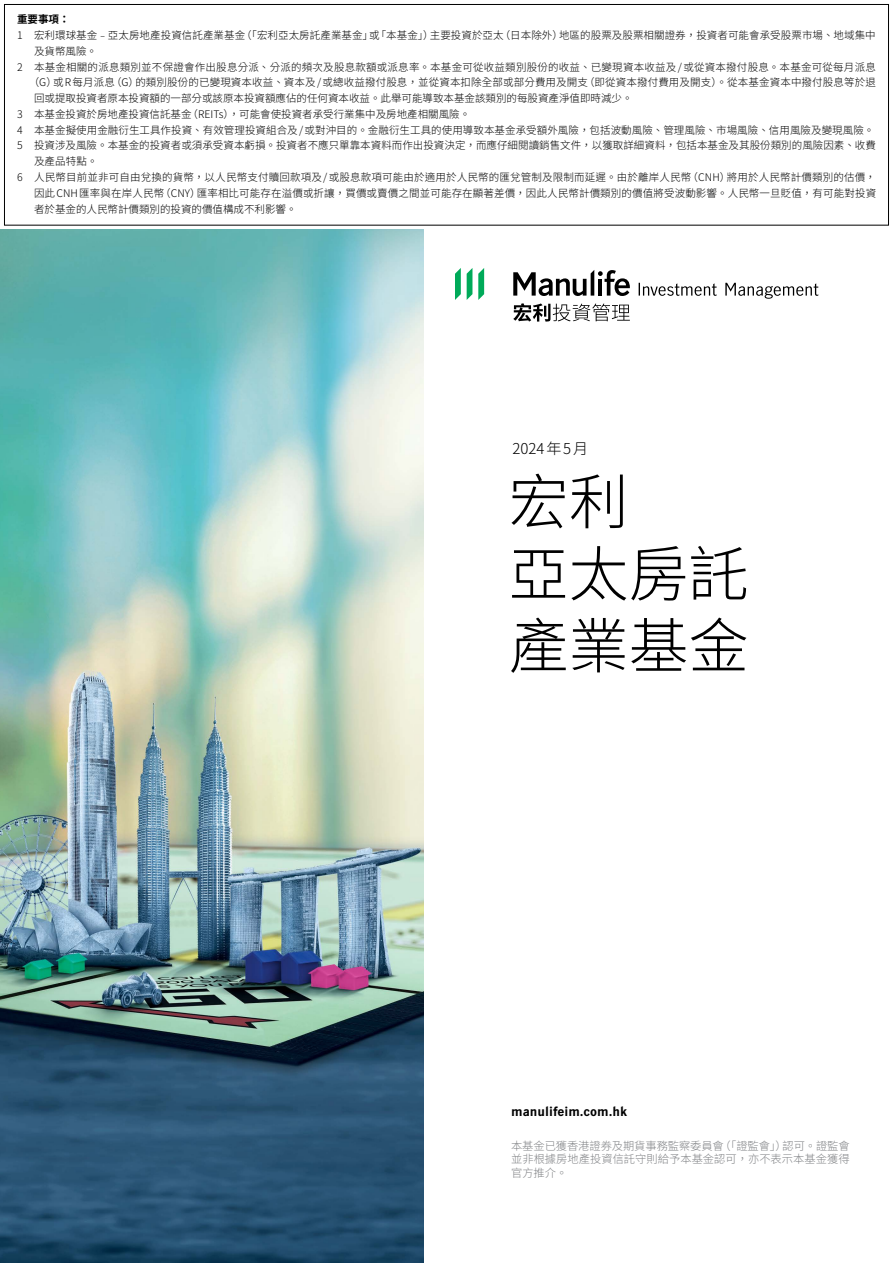
<style>
.page{position:relative;width:893px;height:1263px;background:#fff}
.page>*{position:absolute;margin:0;border:0;box-sizing:border-box;transform-origin:0 0}
.t1{font:300 60px/72px "Noto Sans CJ Ktc";color:#000}
.t2{font:300 15px "Noto Sans CJ Ktc";letter-spacing:.06em;color:#000}
.t3{font:700 12px "Manulife JH Sans";color:#000}
.t4{font:300 11.25px/13.5px "Noto Sans CJ Ktc";letter-spacing:.005em;color:#808285;text-align:justify}
.t5{font:300 10.5px "Noto Sans CJ Ktc";letter-spacing:.005em;color:#000}
.t6{font:700 10.5px "Noto Sans CJ Ktc";color:#000}
</style>
<div class="page">
<div style="left:4px;top:4px;width:885px;height:221px;border:1px solid #000"></div>
<img style="left:0;top:230px;width:423px;height:1033px">
<svg style="left:513px;top:303px;width:117px;height:19px"></svg>
<svg style="left:513px;top:270px;width:117px;height:26px"></svg>
<svg style="left:639px;top:283px;width:78px;height:13px"></svg>
<svg style="left:725px;top:283px;width:93px;height:16px"></svg>
<svg style="left:478px;top:268px;width:6px;height:32px"></svg>
<svg style="left:467px;top:268px;width:5px;height:32px"></svg>
<svg style="left:455px;top:268px;width:6px;height:32px"></svg>
<p class="t6" style="left:17px;top:14px;width:54px">重要事項：</p>
<p class="t5" style="left:17px;top:29px;width:860px">1 宏利環球基金﹣亞太房地產投資信託產業基金（「宏利亞太房託產業基金」或「本基金」）主要投資於亞太（日本除外）地區的股票及股票相關證券，投資者可能會承受股票市場、地域集中</p>
<p class="t5" style="left:34px;top:45px;width:64px">及貨幣風險。</p>
<p class="t5" style="left:17px;top:61px;width:860px">2 本基金相關的派息類別並不保證會作出股息分派、分派的頻次及股息款額或派息率。本基金可從收益類別股份的收益、已變現資本收益及 / 或從資本撥付股息。本基金可從每月派息</p>
<p class="t5" style="left:29px;top:77px;width:849px">（G）或 R 每月派息（G）的類別股份的已變現資本收益、資本及 / 或總收益撥付股息，並從資本扣除全部或部分費用及開支（即從資本撥付費用及開支）。從本基金資本中撥付股息等於退</p>
<p class="t5" style="left:34px;top:92px;width:600px">回或提取投資者原本投資額的一部分或該原本投資額應佔的任何資本收益。此舉可能導致本基金該類別的每股資產淨值即時減少。</p>
<p class="t5" style="left:17px;top:108px;width:455px">3 本基金投資於房地產投資信託基金（REITs），可能會使投資者承受行業集中及房地產相關風險。</p>
<p class="t5" style="left:17px;top:124px;width:859px">4 本基金擬使用金融衍生工具作投資、有效管理投資組合及 / 或對沖目的。金融衍生工具的使用導致本基金承受額外風險，包括波動風險、管理風險、市場風險、信用風險及變現風險。</p>
<p class="t5" style="left:17px;top:140px;width:860px">5 投資涉及風險。本基金的投資者或須承受資本虧損。投資者不應只單靠本資料而作出投資決定，而應仔細閱讀銷售文件，以獲取詳細資料，包括本基金及其股份類別的風險因素、收費</p>
<p class="t5" style="left:34px;top:155px;width:65px">及產品特點。</p>
<p class="t5" style="left:17px;top:171px;width:860px">6 人民幣目前並非可自由兌換的貨幣，以人民幣支付贖回款項及 / 或股息款項可能由於適用於人民幣的匯兌管制及限制而延遲。由於離岸人民幣（CNH）將用於人民幣計價類別的估價，</p>
<p class="t5" style="left:34px;top:187px;width:844px">因此 CNH 匯率與在岸人民幣（CNY）匯率相比可能存在溢價或折讓，買價或賣價之間並可能存在顯著差價，因此人民幣計價類別的價值將受波動影響。人民幣一旦貶值，有可能對投資</p>
<p class="t5" style="left:34px;top:203px;width:264px">者於基金的人民幣計價類別的投資的價值構成不利影響。</p>
<h2 class="t2" style="left:512px;top:440px;width:77px">2024年5月</h2>
<h1 class="t1" style="left:509px;top:467px;width:241px">宏利<br>亞太房託產業基金</h1>
<p class="t3" style="left:511px;top:1103px;width:118px">manulifeim.com.hk</p>
<p class="t4" style="left:511px;top:1139px;width:340px">本基金已獲香港證券及期貨事務監察委員會（「證監會」）認可。證監會並非根據房地產投資信託守則給予本基金認可，亦不表示本基金獲得官方推介。</p>
</div>
